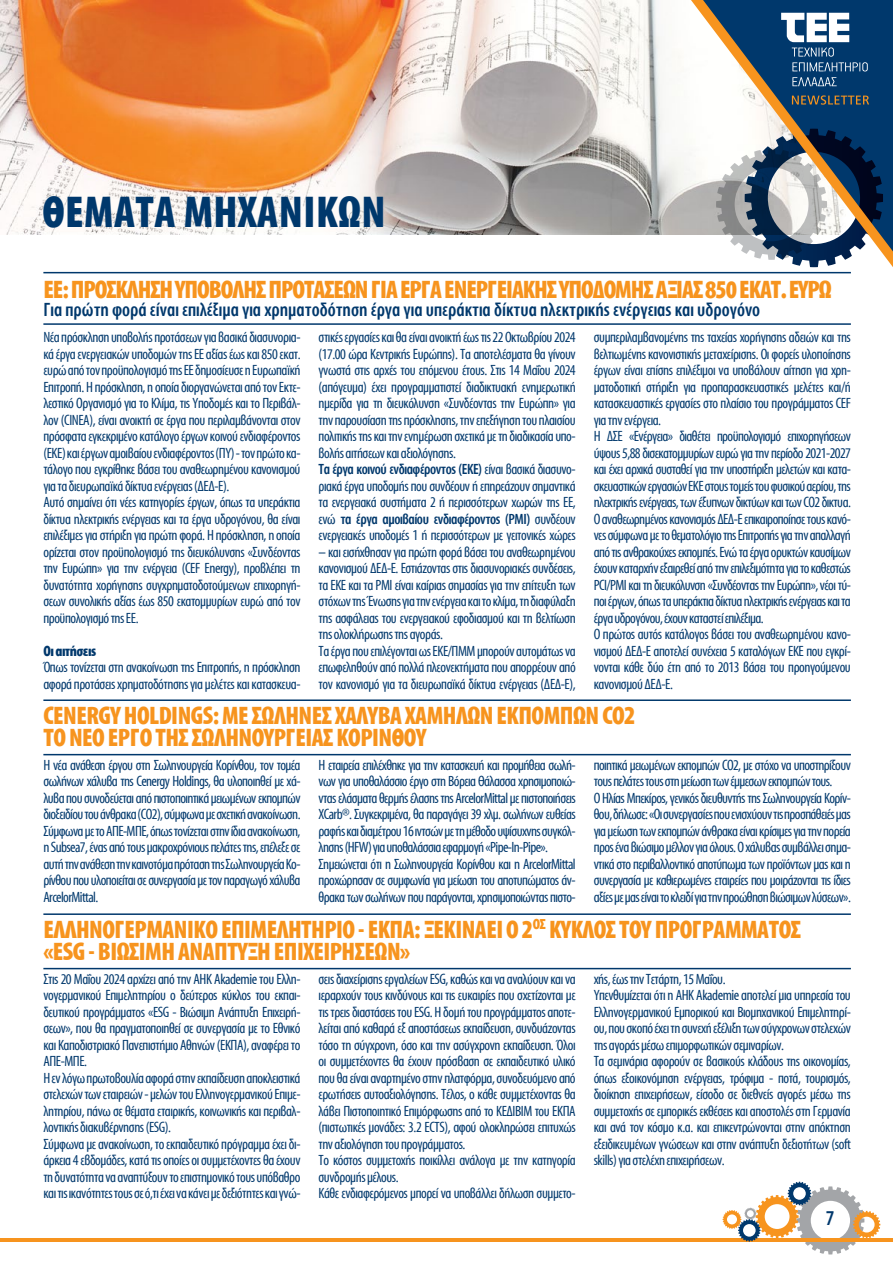
<style>
.page{position:relative;width:893px;height:1263px;background:#fff}
.page>*{position:absolute;margin:0;border:0;box-sizing:border-box;transform-origin:0 0}
.t1{font:700 45px "Myriad Condensed Greek";letter-spacing:.01em;color:#00386c}
.t2{font:700 25.5px/22.5px "Myriad Condensed Greek";letter-spacing:-.02em;color:#f7941e}
.t3{font:700 25.5px "Myriad Condensed Greek";letter-spacing:-.04em;color:#f7941e}
.t4{font:500 21px "Myriad Condensed Greek";color:#00386c}
.t5{font:500 19.5px "Myriad Condensed Greek";color:#00386c}
.t6{font:15px/16.5px "Myriad Condensed Greek";letter-spacing:-.03em;color:#00386c}
.t7{font:700 15px "Myriad Condensed Greek";letter-spacing:-.03em;color:#00386c}
.s1{font-weight:500}
</style>
<div class="page">
<hr style="left:0;top:1238px;width:893px;height:3px;background:#f7941e">
<svg style="left:723px;top:1182px;width:157px;height:72px"></svg>
<img style="left:0;top:0;width:691px;height:234px">
<svg style="left:691px;top:0;width:202px;height:267px"></svg>
<svg style="left:792px;top:95px;width:77px;height:10px"></svg>
<svg style="left:781px;top:13px;width:87px;height:58px"></svg>
<svg style="left:792px;top:77px;width:45px;height:9px"></svg>
<hr style="left:43px;top:323px;width:808px;height:2px;background:#00386c">
<hr style="left:43px;top:754px;width:808px;height:1px;background:#00386c">
<hr style="left:43px;top:968px;width:808px;height:1px;background:#00386c">
<hr style="left:43px;top:272px;width:808px;height:1px;background:#00386c">
<hr style="left:43px;top:699px;width:808px;height:2px;background:#00386c">
<hr style="left:43px;top:913px;width:808px;height:2px;background:#00386c">
<h1 class="t1" style="left:43px;top:189px;width:345px">ΘΕΜΑΤΑ ΜΗΧΑΝΙΚΩΝ</h1>
<h2 class="t3" style="left:43px;top:276px;width:790px">ΕΕ: ΠΡΟΣΚΛΗΣΗ ΥΠΟΒΟΛΗΣ ΠΡΟΤΑΣΕΩΝ ΓΙΑ ΕΡΓΑ ΕΝΕΡΓΕΙΑΚΗΣ ΥΠΟΔΟΜΗΣ ΑΞΙΑΣ 850 ΕΚΑΤ. ΕΥΡΩ</h2>
<h3 class="t5" style="left:43px;top:300px;width:718px">Για πρώτη φορά είναι επιλέξιμα για χρηματοδότηση έργα για υπεράκτια δίκτυα ηλεκτρικής ενέργειας και υδρογόνο</h3>
<p class="t6" style="left:43px;top:329px;width:259px">Νέα πρόσκληση υποβολής προτάσεων για βασικά διασυνορια&shy;κά έργα ενεργειακών υποδομών της ΕΕ αξίας έως και 850 εκατ. ευρώ από τον προϋπολογισμό της ΕΕ δημοσίευσε η Ευρωπαϊκή Επιτροπή. Η πρόσκληση, η οποία διοργανώνεται από τον Εκτε&shy;λεστικό Οργανισμό για το Κλίμα, τις Υποδομές και το Περιβάλ&shy;λον (CINEA), είναι ανοικτή σε έργα που περιλαμβάνονται στον πρόσφατα εγκεκριμένο κατάλογο έργων κοινού ενδιαφέροντος (ΕΚΕ) και έργων αμοιβαίου ενδιαφέροντος (ΠΥ) - τον πρώτο κα&shy;τάλογο που εγκρίθηκε βάσει του αναθεωρημένου κανονισμού για τα διευρωπαϊκά δίκτυα ενέργειας (ΔΕΔ-Ε).<br>Αυτό σημαίνει ότι νέες κατηγορίες έργων, όπως τα υπεράκτια δίκτυα ηλεκτρικής ενέργειας και τα έργα υδρογόνου, θα είναι επιλέξιμες για στήριξη για πρώτη φορά. Η πρόσκληση, η οποία ορίζεται στον προϋπολογισμό της διευκόλυνσης «Συνδέοντας την Ευρώπη» για την ενέργεια (CEF Energy), προβλέπει τη δυνατότητα χορήγησης συγχρηματοδοτούμενων επιχορηγή&shy;σεων συνολικής αξίας έως 850 εκατομμυρίων ευρώ από τον προϋπολογισμό της ΕΕ.</p>
<p class="t7" style="left:43px;top:643px;width:54px">Οι αιτήσεις</p>
<p class="t6" style="left:43px;top:659px;width:259px">Όπως τονίζεται στη ανακοίνωση της Επιτροπής, η πρόσκληση αφορά προτάσεις χρηματοδότησης για μελέτες και κατασκευα-</p>
<p class="t6" style="left:319px;top:329px;width:259px">στικές εργασίες και θα είναι ανοικτή έως τις 22 Οκτωβρίου 2024 (17.00 ώρα Κεντρικής Ευρώπης). Τα αποτελέσματα θα γίνουν γνωστά στις αρχές του επόμενου έτους. Στις 14 Μαΐου 2024 (απόγευμα) έχει προγραμματιστεί διαδικτυακή ενημερωτική ημερίδα για τη διευκόλυνση «Συνδέοντας την Ευρώπη» για την παρουσίαση της πρόσκλησης, την επεξήγηση του πλαισίου πολιτικής της και την ενημέρωση σχετικά με τη διαδικασία υπο&shy;βολής αιτήσεων και αξιολόγησης.<br><span class="s1">Τα έργα κοινού ενδιαφέροντος (ΕΚΕ)</span> είναι βασικά διασυνο&shy;ριακά έργα υποδομής που συνδέουν ή επηρεάζουν σημαντικά τα ενεργειακά συστήματα 2 ή περισσότερων χωρών της ΕΕ, ενώ <span class="s1">τα έργα αμοιβαίου ενδιαφέροντος (PMI)</span> συνδέουν ενεργειακές υποδομές 1 ή περισσότερων με γειτονικές χώρες</p>
<p class="t6" style="left:319px;top:544px;width:259px">– και εισήχθησαν για πρώτη φορά βάσει του αναθεωρημένου κανονισμού ΔΕΔ-Ε. Εστιάζοντας στις διασυνοριακές συνδέσεις, τα ΕΚΕ και τα PMI είναι καίριας σημασίας για την επίτευξη των στόχων της Ένωσης για την ενέργεια και το κλίμα, τη διαφύλαξη της ασφάλειας του ενεργειακού εφοδιασμού και τη βελτίωση της ολοκλήρωσης της αγοράς.<br>Τα έργα που επιλέγονται ως ΕΚΕ/ΠΜΜ μπορούν αυτομάτως να επωφεληθούν από πολλά πλεονεκτήματα που απορρέουν από τον κανονισμό για τα διευρωπαϊκά δίκτυα ενέργειας (ΔΕΔ-Ε),</p>
<p class="t6" style="left:594px;top:329px;width:259px">συμπεριλαμβανομένης της ταχείας χορήγησης αδειών και της βελτιωμένης κανονιστικής μεταχείρισης. Οι φορείς υλοποίησης έργων είναι επίσης επιλέξιμοι να υποβάλουν αίτηση για χρη&shy;ματοδοτική στήριξη για προπαρασκευαστικές μελέτες και/ή κατασκευαστικές εργασίες στο πλαίσιο του προγράμματος CEF για την ενέργεια.<br>Η ΔΣΕ «Ενέργεια» διαθέτει προϋπολογισμό επιχορηγήσεων ύψους 5,88 δισεκατομμυρίων ευρώ για την περίοδο 2021-2027 και έχει αρχικά συσταθεί για την υποστήριξη μελετών και κατα&shy;σκευαστικών εργασιών ΕΚΕ στους τομείς του φυσικού αερίου, της ηλεκτρικής ενέργειας, των έξυπνων δικτύων και των CO2 δικτυα.<br>Ο αναθεωρημένος κανονισμός ΔΕΔ-Ε επικαιροποίησε τους κανό&shy;νες σύμφωνα με το θεματολόγιο της Επιτροπής για την απαλλαγή από τις ανθρακούχες εκπομπές. Ενώ τα έργα ορυκτών καυσίμων έχουν καταρχήν εξαιρεθεί από την επιλεξιμότητα για το καθεστώς PCI/PMI και τη διευκόλυνση «Συνδέοντας την Ευρώπη», νέοι τύ&shy;ποι έργων, όπως τα υπεράκτια δίκτυα ηλεκτρικής ενέργειας και τα έργα υδρογόνου, έχουν καταστεί επιλέξιμα.<br>Ο πρώτος αυτός κατάλογος βάσει του αναθεωρημένου κανο&shy;νισμού ΔΕΔ-Ε αποτελεί συνέχεια 5 καταλόγων ΕΚΕ που εγκρί&shy;νονται κάθε δύο έτη από το 2013 βάσει του προηγούμενου κανονισμού ΔΕΔ-Ε.</p>
<h2 class="t2" style="left:43px;top:705px;width:594px">CENERGY HOLDINGS: ΜΕ ΣΩΛΗΝΕΣ ΧΑΛΥΒΑ ΧΑΜΗΛΩΝ ΕΚΠΟΜΠΩΝ CO2<br>ΤΟ ΝΕΟ ΕΡΓΟ ΤΗΣ ΣΩΛΗΝΟΥΡΓΕΙΑΣ ΚΟΡΙΝΘΟΥ</h2>
<p class="t6" style="left:43px;top:757px;width:259px;text-align:justify">Η νέα ανάθεση έργου στη Σωληνουργεία Κορίνθου, τον τομέα σωλήνων χάλυβα της Cenergy Holdings, θα υλοποιηθεί με χά&shy;λυβα που συνοδεύεται από πιστοποιητικά μειωμένων εκπομπών διοξειδίου του άνθρακα (CO2), σύμφωνα με σχετική ανακοίνωση.<br>Σύμφωνα με το ΑΠΕ-ΜΠΕ, όπως τονίζεται στην ίδια ανακοίνωση, η Subsea7, ένας από τους μακροχρόνιους πελάτες της, επέλεξε σε αυτή την ανάθεση την καινοτόμα πρόταση της Σωληνουργεία Κο&shy;ρίνθου που υλοποιείται σε συνεργασία με τον παραγωγό χάλυβα ArcelorMittal.</p>
<p class="t6" style="left:319px;top:757px;width:259px">Η εταιρεία επιλέχθηκε για την κατασκευή και προμήθεια σωλή&shy;νων για υποθαλάσσιο έργο στη Βόρεια Θάλασσα χρησιμοποιώ&shy;ντας ελάσματα θερμής έλασης της ArcelorMittal με πιστοποιήσεις XCarb®. Συγκεκριμένα, θα παραγάγει 39 χλμ. σωλήνων ευθείας ραφής και διαμέτρου 16 ιντσών με τη μέθοδο υψίσυχνης συγκόλ&shy;λησης (HFW) για υποθαλάσσια εφαρμογή «Pipe-In-Pipe».<br>Σημειώνεται ότι η Σωληνουργεία Κορίνθου και η ArcelorMittal προχώρησαν σε συμφωνία για μείωση του αποτυπώματος άν&shy;θρακα των σωλήνων που παράγονται, χρησιμοποιώντας πιστο-</p>
<p class="t6" style="left:594px;top:757px;width:259px">ποιητικά μειωμένων εκπομπών CO2, με στόχο να υποστηρίξουν τους πελάτες τους στη μείωση των έμμεσων εκπομπών τους.<br>Ο Ηλίας Μπεκίρος, γενικός διευθυντής της Σωληνουργεία Κορίν&shy;θου, δήλωσε: «Οι συνεργασίες που ενισχύουν τις προσπάθειές μας για μείωση των εκπομπών άνθρακα είναι κρίσιμες για την πορεία προς ένα βιώσιμο μέλλον για όλους. Ο χάλυβας συμβάλλει σημα&shy;ντικά στο περιβαλλοντικό αποτύπωμα των προϊόντων μας και η συνεργασία με καθιερωμένες εταιρείες που μοιράζονται τις ίδιες αξίες με μας είναι το κλειδί για την προώθηση βιώσιμων λύσεων».</p>
<h2 class="t2" style="left:43px;top:919px;width:759px">ΕΛΛΗΝΟΓΕΡΜΑΝΙΚΟ ΕΠΙΜΕΛΗΤΗΡΙΟ - ΕΚΠΑ: ΞΕΚΙΝΑΕΙ Ο 2<sup>ΟΣ</sup> ΚΥΚΛΟΣ ΤΟΥ ΠΡΟΓΡΑΜΜΑΤΟΣ «ESG - ΒΙΩΣΙΜΗ ΑΝΑΠΤΥΞΗ ΕΠΙΧΕΙΡΗΣΕΩΝ»</h2>
<p class="t6" style="left:43px;top:971px;width:259px">Στις 20 Μαΐου 2024 αρχίζει από την AHK Akademie του Ελλη&shy;νογερμανικού Επιμελητηρίου ο δεύτερος κύκλος του εκπαι&shy;δευτικού προγράμματος «ESG - Βιώσιμη Ανάπτυξη Επιχειρή&shy;σεων», που θα πραγματοποιηθεί σε συνεργασία με το Εθνικό και Καποδιστριακό Πανεπιστήμιο Αθηνών (ΕΚΠΑ), αναφέρει το ΑΠΕ-ΜΠΕ.<br>Η εν λόγω πρωτοβουλία αφορά στην εκπαίδευση αποκλειστικά στελεχών των εταιρειών - μελών του Ελληνογερμανικού Επιμε&shy;λητηρίου, πάνω σε θέματα εταιρικής, κοινωνικής και περιβαλ&shy;λοντικής διακυβέρνησης (ESG).<br>Σύμφωνα με ανακοίνωση, το εκπαιδευτικό πρόγραμμα έχει δι&shy;άρκεια 4 εβδομάδες, κατά τις οποίες οι συμμετέχοντες θα έχουν τη δυνατότητα να αναπτύξουν το επιστημονικό τους υπόβαθρο και τις ικανότητες τους σε ό,τι έχει να κάνει με δεξιότητες και γνώ-</p>
<p class="t6" style="left:319px;top:971px;width:259px">σεις διαχείρισης εργαλείων ESG, καθώς και να αναλύουν και να ιεραρχούν τους κινδύνους και τις ευκαιρίες που σχετίζονται με τις τρεις διαστάσεις του ESG. Η δομή του προγράμματος αποτε&shy;λείται από καθαρά εξ αποστάσεως εκπαίδευση, συνδυάζοντας τόσο τη σύγχρονη, όσο και την ασύγχρονη εκπαίδευση. Όλοι οι συμμετέχοντες θα έχουν πρόσβαση σε εκπαιδευτικό υλικό που θα είναι αναρτημένο στην πλατφόρμα, συνοδευόμενο από ερωτήσεις αυτοαξιολόγησης. Τέλος, ο κάθε συμμετέχοντας θα λάβει Πιστοποιητικό Επιμόρφωσης από το ΚΕΔΙΒΙΜ του ΕΚΠΑ (πιστωτικές μονάδες: 3.2 ECTS), αφού ολοκληρώσει επιτυχώς την αξιολόγηση του προγράμματος.<br>Το κόστος συμμετοχής ποικίλλει ανάλογα με την κατηγορία συνδρομής μέλους.<br>Κάθε ενδιαφερόμενος μπορεί να υποβάλλει δήλωση συμμετο-</p>
<p class="t6" style="left:594px;top:971px;width:259px">χής, έως την Τετάρτη, 15 Μαΐου.<br>Υπενθυμίζεται ότι η AHK Akademie αποτελεί μια υπηρεσία του Ελληνογερμανικού Εμπορικού και Βιομηχανικού Επιμελητηρί&shy;ου, που σκοπό έχει τη συνεχή εξέλιξη των σύγχρονων στελεχών της αγοράς μέσω επιμορφωτικών σεμιναρίων.<br>Τα σεμινάρια αφορούν σε βασικούς κλάδους της οικονομίας, όπως εξοικονόμηση ενέργειας, τρόφιμα - ποτά, τουρισμός, διοίκηση επιχειρήσεων, είσοδο σε διεθνείς αγορές μέσω της συμμετοχής σε εμπορικές εκθέσεις και αποστολές στη Γερμανία και ανά τον κόσμο κ.α. και επικεντρώνονται στην απόκτηση εξειδικευμένων γνώσεων και στην ανάπτυξη δεξιοτήτων (soft skills) για στελέχη επιχειρήσεων.</p>
<h3 class="t4" style="left:826px;top:1208px;width:10px">7</h3>
</div>
